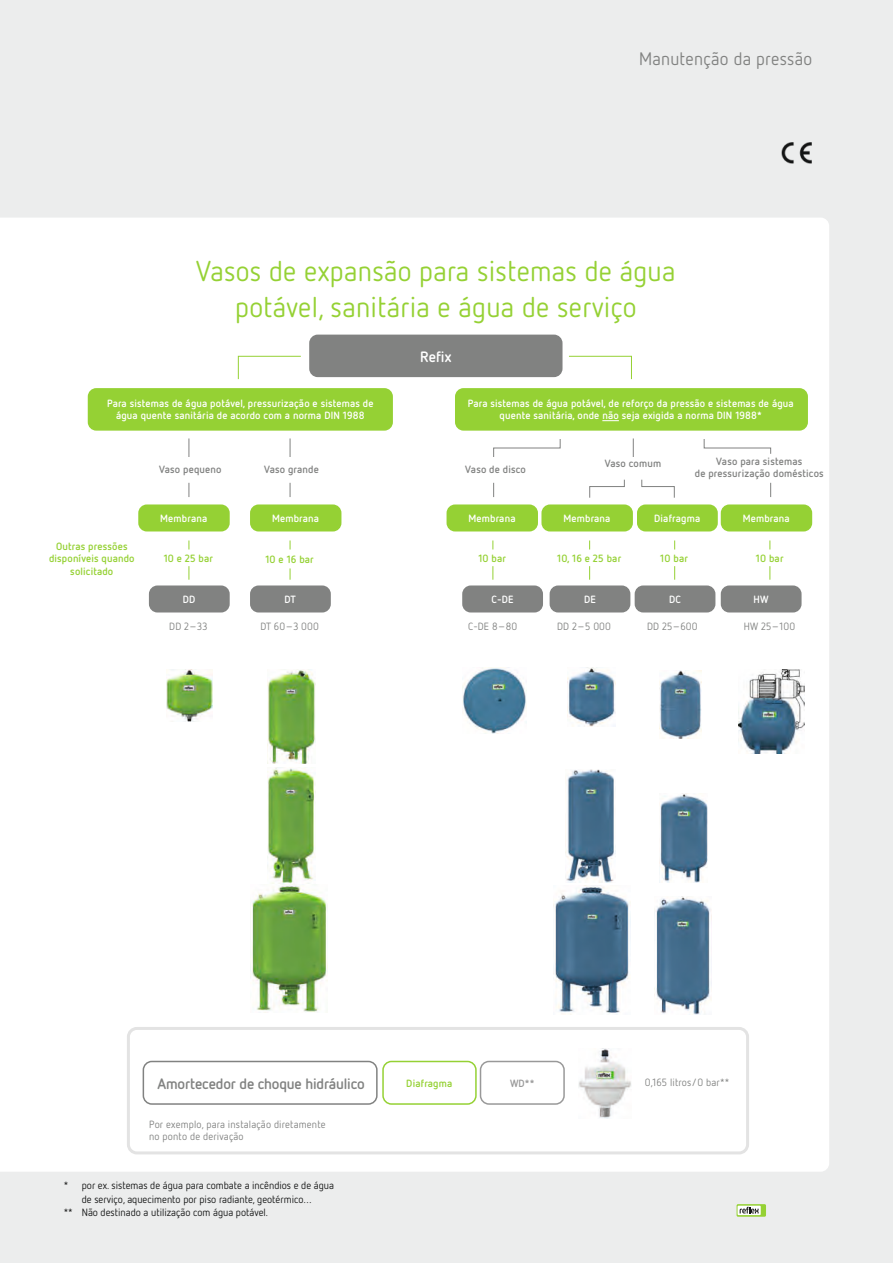
<style>
.page{position:relative;width:893px;height:1263px;background:#eceded}
.page>*{position:absolute;margin:0;border:0;box-sizing:border-box;transform-origin:0 0}
.t1{font:28.5px/36px "Netto OT";letter-spacing:.01em;color:#95d134;text-align:center}
.t2{font:18px "Netto OT";letter-spacing:.015em;color:#818281}
.t3{font:700 15px "Netto OT";letter-spacing:-.01em;color:#818281}
.t4{font:700 15px "Netto OT";color:#fff}
.t5{font:700 10.5px/12px "Netto OT";letter-spacing:.015em;color:#fff;text-align:center}
.t6{font:10.5px "Netto OT";color:#151616}
.t7{font:10.5px/12px "Netto OT";letter-spacing:.015em;color:#818281}
.t8{font:700 10.5px/12.6px "Netto OT";letter-spacing:.015em;color:#95d134;text-align:center}
.t9{font:700 10.5px/12.6px "Netto OT";letter-spacing:.015em;color:#818281;text-align:center}
.t10{font:700 10.5px "Netto OT";color:#999}
</style>
<div class="page">
<div style="left:0;top:218px;width:829px;height:954px;background:#fff"></div>
<img style="left:782px;top:142px;width:30px;height:22px">
<img style="left:251px;top:885px;width:76px;height:128px">
<img style="left:268px;top:669px;width:48px;height:95px">
<img style="left:268px;top:767px;width:48px;height:116px">
<img style="left:462px;top:667px;width:64px;height:67px">
<img style="left:166px;top:669px;width:46px;height:52px">
<img style="left:553px;top:885px;width:77px;height:129px">
<img style="left:567px;top:667px;width:49px;height:60px">
<img style="left:566px;top:769px;width:50px;height:113px">
<img style="left:659px;top:794px;width:49px;height:88px">
<img style="left:655px;top:896px;width:56px;height:119px">
<img style="left:659px;top:670px;width:43px;height:69px">
<img style="left:738px;top:670px;width:67px;height:84px">
<img style="left:578px;top:1049px;width:54px;height:69px">
<svg style="left:493px;top:483px;width:1px;height:14px"></svg>
<svg style="left:493px;top:438px;width:68px;height:20px"></svg>
<svg style="left:770px;top:483px;width:1px;height:14px"></svg>
<svg style="left:703px;top:438px;width:68px;height:17px"></svg>
<div style="left:35px;top:537px;width:115px;height:42px;background:#fff;border-radius:9px"></div>
<div style="left:111px;top:258px;width:650px;height:59px;background:#fff"></div>
<hr style="left:189px;top:540px;width:1px;height:40px;background:#95d134">
<hr style="left:290px;top:540px;width:1px;height:40px;background:#95d134">
<svg style="left:568px;top:355px;width:64px;height:25px"></svg>
<hr style="left:492px;top:540px;width:1px;height:40px;background:#95d134">
<div style="left:471px;top:549px;width:45px;height:17px;background:#fff;border-radius:8px"></div>
<div style="left:156px;top:549px;width:66px;height:17px;background:#fff;border-radius:8px"></div>
<div style="left:258px;top:549px;width:65px;height:19px;background:#fff;border-radius:9px"></div>
<hr style="left:589px;top:540px;width:1px;height:40px;background:#95d134">
<div style="left:550px;top:549px;width:80px;height:17px;background:#fff;border-radius:8px"></div>
<hr style="left:674px;top:540px;width:1px;height:40px;background:#95d134">
<div style="left:653px;top:549px;width:44px;height:17px;background:#fff;border-radius:8px"></div>
<hr style="left:769px;top:540px;width:1px;height:40px;background:#95d134">
<div style="left:748px;top:549px;width:44px;height:17px;background:#fff;border-radius:8px"></div>
<div style="left:127px;top:1027px;width:622px;height:127px;border:3px solid #e3e3e3;border-radius:9px"></div>
<svg style="left:641px;top:479px;width:34px;height:19px"></svg>
<svg style="left:589px;top:479px;width:36px;height:19px"></svg>
<svg style="left:633px;top:438px;width:1px;height:19px"></svg>
<svg style="left:189px;top:483px;width:1px;height:14px"></svg>
<svg style="left:189px;top:438px;width:1px;height:19px"></svg>
<svg style="left:290px;top:483px;width:1px;height:14px"></svg>
<svg style="left:290px;top:438px;width:1px;height:19px"></svg>
<div style="left:309px;top:335px;width:253px;height:42px;background:#818281;border-radius:9px"></div>
<div style="left:149px;top:585px;width:81px;height:27px;background:#818281;border-radius:9px"></div>
<div style="left:250px;top:585px;width:81px;height:27px;background:#818281;border-radius:9px"></div>
<div style="left:138px;top:504px;width:92px;height:27px;background:#95d134;border-radius:9px"></div>
<div style="left:250px;top:504px;width:91px;height:27px;background:#95d134;border-radius:9px"></div>
<div style="left:88px;top:388px;width:305px;height:43px;background:#95d134;border-radius:9px"></div>
<div style="left:721px;top:585px;width:80px;height:27px;background:#818281;border-radius:9px"></div>
<div style="left:635px;top:585px;width:80px;height:27px;background:#818281;border-radius:9px"></div>
<div style="left:550px;top:585px;width:80px;height:27px;background:#818281;border-radius:9px"></div>
<div style="left:462px;top:585px;width:81px;height:27px;background:#818281;border-radius:9px"></div>
<div style="left:447px;top:504px;width:91px;height:27px;background:#95d134;border-radius:9px"></div>
<div style="left:541px;top:504px;width:92px;height:27px;background:#95d134;border-radius:9px"></div>
<div style="left:637px;top:504px;width:81px;height:27px;background:#95d134;border-radius:9px"></div>
<div style="left:721px;top:504px;width:91px;height:27px;background:#95d134;border-radius:9px"></div>
<div style="left:455px;top:388px;width:353px;height:43px;background:#95d134;border-radius:9px"></div>
<svg style="left:602px;top:420px;width:17px;height:1px"></svg>
<div style="left:143px;top:1061px;width:235px;height:44px;border:2px solid #818281;border-radius:9px"></div>
<div style="left:382px;top:1061px;width:95px;height:44px;border:2px solid #95d134;border-radius:9px"></div>
<div style="left:480px;top:1061px;width:85px;height:44px;border:2px solid #999;border-radius:9px"></div>
<svg style="left:238px;top:355px;width:64px;height:25px"></svg>
<svg style="left:737px;top:1204px;width:29px;height:13px"></svg>
<svg style="left:737px;top:1206px;width:24px;height:9px"></svg>
<svg style="left:740px;top:1207px;width:19px;height:6px"></svg>
<h2 class="t2" style="left:639px;top:48px;width:175px">Manutenção da pressão</h2>
<h1 class="t1" style="left:196px;top:252px;width:481px">Vasos de expansão para sistemas de água potável, sanitária e água de serviço</h1>
<h3 class="t4" style="left:420px;top:347px;width:33px">Refix</h3>
<p class="t5" style="left:107px;top:397px;width:268px">Para sistemas de água potável, pressurização e sistemas de água quente sanitária de acordo com a norma DIN 1988</p>
<p class="t5" style="left:468px;top:397px;width:328px">Para sistemas de água potável, de reforço da pressão e sistemas de água quente sanitária, onde não seja exigida a norma DIN 1988*</p>
<p class="t9" style="left:159px;top:462px;width:64px">Vaso pequeno</p>
<p class="t9" style="left:264px;top:462px;width:56px">Vaso grande</p>
<p class="t9" style="left:465px;top:462px;width:62px">Vaso de disco</p>
<p class="t9" style="left:605px;top:456px;width:58px">Vaso comum</p>
<p class="t9" style="left:695px;top:454px;width:130px">Vaso para sistemas<br>de pressurização domésticos</p>
<p class="t5" style="left:160px;top:512px;width:48px">Membrana</p>
<p class="t5" style="left:272px;top:512px;width:48px">Membrana</p>
<p class="t5" style="left:469px;top:512px;width:48px">Membrana</p>
<p class="t5" style="left:563px;top:512px;width:48px">Membrana</p>
<p class="t5" style="left:654px;top:512px;width:47px">Diafragma</p>
<p class="t5" style="left:743px;top:512px;width:48px">Membrana</p>
<p class="t8" style="left:49px;top:539px;width:87px">Outras pressões disponíveis quando solicitado</p>
<p class="t8" style="left:164px;top:552px;width:51px">10 e 25 bar</p>
<p class="t8" style="left:265px;top:553px;width:50px">10 e 16 bar</p>
<p class="t8" style="left:478px;top:552px;width:29px">10 bar</p>
<p class="t8" style="left:557px;top:552px;width:66px">10, 16 e 25 bar</p>
<p class="t8" style="left:660px;top:552px;width:29px">10 bar</p>
<p class="t8" style="left:756px;top:552px;width:29px">10 bar</p>
<p class="t5" style="left:183px;top:593px;width:14px">DD</p>
<p class="t5" style="left:285px;top:593px;width:13px">DT</p>
<p class="t7" style="left:169px;top:620px;width:40px">DD 2–33</p>
<p class="t7" style="left:260px;top:620px;width:60px">DT 60–3 000</p>
<p class="t5" style="left:491px;top:593px;width:24px">C-DE</p>
<p class="t5" style="left:584px;top:593px;width:13px">DE</p>
<p class="t5" style="left:669px;top:593px;width:13px">DC</p>
<p class="t5" style="left:753px;top:593px;width:16px">HW</p>
<p class="t7" style="left:468px;top:620px;width:51px">C-DE 8–80</p>
<p class="t7" style="left:557px;top:620px;width:55px">DD 2–5 000</p>
<p class="t7" style="left:647px;top:620px;width:52px">DD 25–600</p>
<p class="t7" style="left:744px;top:620px;width:53px">HW 25–100</p>
<h3 class="t3" style="left:158px;top:1074px;width:209px">Amortecedor de choque hidráulico</h3>
<p class="t8" style="left:406px;top:1076px;width:47px">Diafragma</p>
<p class="t10" style="left:510px;top:1076px;width:26px">WD**</p>
<p class="t7" style="left:645px;top:1076px;width:86px">0,165 litros/0 bar**</p>
<p class="t7" style="left:149px;top:1118px;width:178px">Por exemplo, para instalação diretamente no ponto de derivação</p>
<p class="t6" style="left:64px;top:1179px;width:272px">* por ex. sistemas de água para combate a incêndios e de água</p>
<p class="t6" style="left:82px;top:1193px;width:232px">de serviço, aquecimento por piso radiante, geotérmico…</p>
<p class="t6" style="left:64px;top:1206px;width:206px">** Não destinado a utilização com água potável.</p>
</div>
